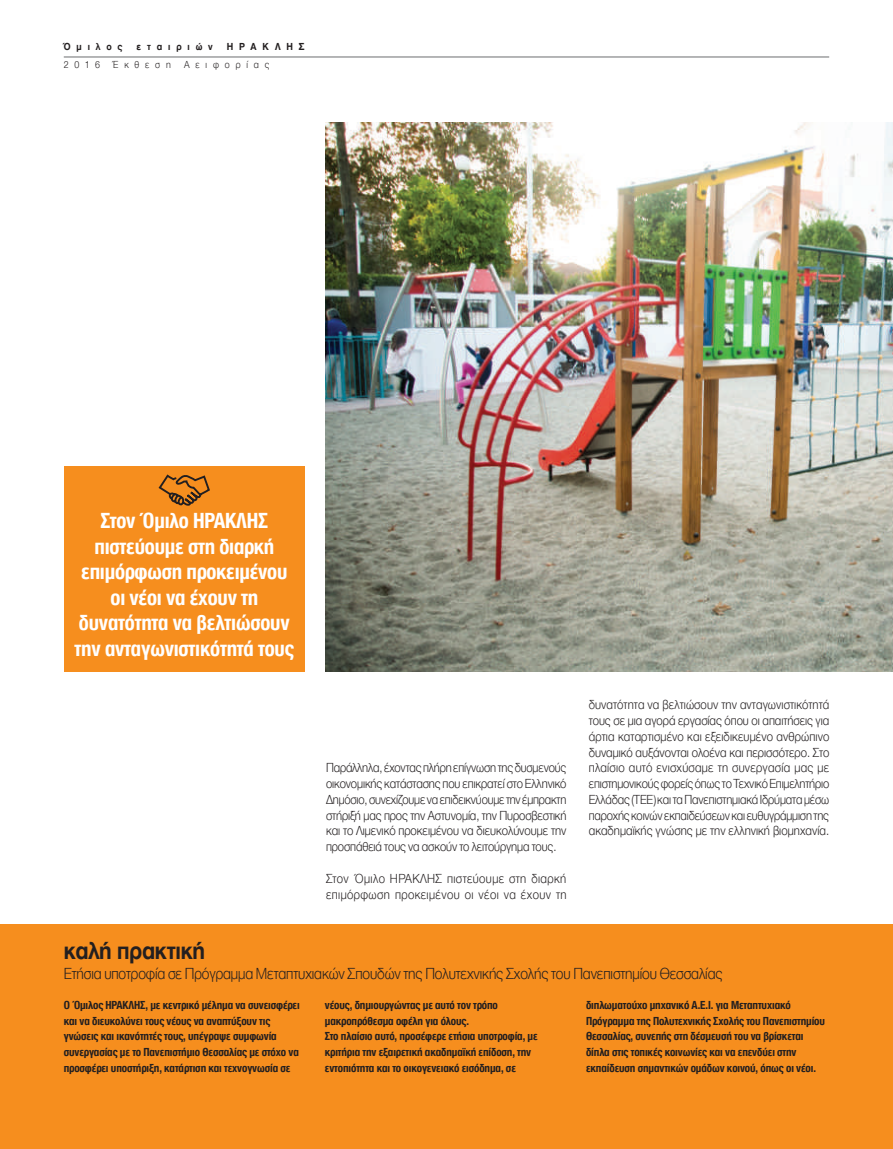
<style>
.page{position:relative;width:893px;height:1149px;background:#fff}
.page>*{position:absolute;margin:0;border:0;box-sizing:border-box;transform-origin:0 0}
.t1{font:700 25.5px "CF Helvetica";letter-spacing:-.01em;color:#231f20;scale:.89 1}
.t2{font:700 22.5px/25.5px "CF Helvetica Cond";letter-spacing:-.01em;color:#fff;text-align:center}
.t3{font:300 16.5px "CF Helvetica";letter-spacing:-.01em;color:#231f20;scale:.89 1}
.t4{font:300 13.5px/15.8px "CF Helvetica";color:#231f20;text-align:justify;scale:.9 1}
.t5{font:300 13.5px/15.8px "CF Helvetica";color:#231f20;text-align:justify;scale:.89 1}
.t6{font:300 13.5px/15.8px "CF Helvetica";letter-spacing:.03em;color:#231f20;scale:.9 1}
.t7{font:700 12px/15.8px "CF Helvetica Cond";letter-spacing:-.01em;color:#231f20}
.t8{font:700 10.5px "CF Helvetica";letter-spacing:.625em;color:#231f20;scale:.9 1}
.t9{font:300 10.5px "CF Helvetica";letter-spacing:.62em;color:#231f20;scale:.9 1}
</style>
<div class="page">
<hr style="left:64px;top:57px;width:765px;height:1px;background:#6c6d70">
<img style="left:325px;top:122px;width:568px;height:549px">
<div style="left:0;top:924px;width:893px;height:224px;background:#f68e1e"></div>
<div style="left:64px;top:466px;width:241px;height:205px;background:#f68e1e"></div>
<svg style="left:159px;top:474px;width:51px;height:31px"></svg>
<p class="t8" style="left:64px;top:40px;width:67px">Όμιλος</p>
<p class="t8" style="left:137px;top:40px;width:86px">εταιριών</p>
<p class="t8" style="left:227px;top:40px;width:88px">ΗΡΑΚΛΗΣ</p>
<p class="t9" style="left:64px;top:58px;width:42px">2016</p>
<p class="t9" style="left:113px;top:58px;width:65px">Έκθεση</p>
<p class="t9" style="left:184px;top:58px;width:96px">Αειφορίας</p>
<h2 class="t2" style="left:75px;top:508px;width:221px">Στον Όμιλο ΗΡΑΚΛΗΣ πιστεύουμε στη διαρκή επιμόρφωση προκειμένου οι νέοι να έχουν τη δυνατότητα να βελτιώσουν την ανταγωνιστικότητά τους</h2>
<p class="t5" style="left:326px;top:759px;width:272px">Παράλληλα, έχοντας πλήρη επίγνωση της δυσμενούς οικονομικής κατάστασης που επικρατεί στο Ελληνικό Δημόσιο, συνεχίζουμε να επιδεικνύουμε την έμπρακτη στήριξή μας προς την Αστυνομία, την Πυροσβεστική και το Λιμενικό προκειμένου να διευκολύνουμε την προσπάθειά τους να ασκούν το λειτούργημα τους.</p>
<p class="t6" style="left:326px;top:870px;width:269px">Στον Όμιλο ΗΡΑΚΛΗΣ πιστεύουμε στη διαρκή επιμόρφωση προκειμένου οι νέοι να έχουν τη</p>
<p class="t4" style="left:589px;top:696px;width:269px">δυνατότητα να βελτιώσουν την ανταγωνιστικότητά τους σε μια αγορά εργασίας όπου οι απαιτήσεις για άρτια καταρτισμένο και εξειδικευμένο ανθρώπινο δυναμικό αυξάνονται ολοένα και περισσότερο. Στο πλαίσιο αυτό ενισχύσαμε τη συνεργασία μας με επιστημονικούς φορείς όπως το Τεχνικό Επιμελητήριο Ελλάδας (ΤΕΕ) και τα Πανεπιστημιακά Ιδρύματα μέσω παροχής κοινών εκπαιδεύσεων και ευθυγράμμιση της ακαδημαϊκής γνώσης με την ελληνική βιομηχανία.</p>
<h1 class="t1" style="left:64px;top:937px;width:160px">καλή πρακτική</h1>
<h3 class="t3" style="left:64px;top:964px;width:742px">Ετήσια υποτροφία σε Πρόγραμμα Μεταπτυχιακών Σπουδών της Πολυτεχνικής Σχολής του Πανεπιστημίου Θεσσαλίας</h3>
<p class="t7" style="left:64px;top:996px;width:238px">Ο Όμιλος ΗΡΑΚΛΗΣ, με κεντρικό μέλημα να συνεισφέρει και να διευκολύνει τους νέους να αναπτύξουν τις γνώσεις και ικανότητές τους, υπέγραψε συμφωνία συνεργασίας με το Πανεπιστήμιο Θεσσαλίας με στόχο να προσφέρει υποστήριξη, κατάρτιση και τεχνογνωσία σε</p>
<p class="t7" style="left:325px;top:996px;width:214px">νέους, δημιουργώντας με αυτό τον τρόπο μακροπρόθεσμα οφέλη για όλους.<br>Στο πλαίσιο αυτό, προσέφερε ετήσια υποτροφία, με κριτήρια την εξαιρετική ακαδημαϊκή επίδοση, την εντοπιότητα και το οικογενειακό εισόδημα, σε</p>
<p class="t7" style="left:586px;top:996px;width:240px">διπλωματούχο μηχανικό Α.Ε.Ι. για Μεταπτυχιακό Πρόγραμμα της Πολυτεχνικής Σχολής του Πανεπιστημίου Θεσσαλίας, συνεπής στη δέσμευσή του να βρίσκεται δίπλα στις τοπικές κοινωνίες και να επενδύει στην εκπαίδευση σημαντικών ομάδων κοινού, όπως οι νέοι.</p>
</div>
